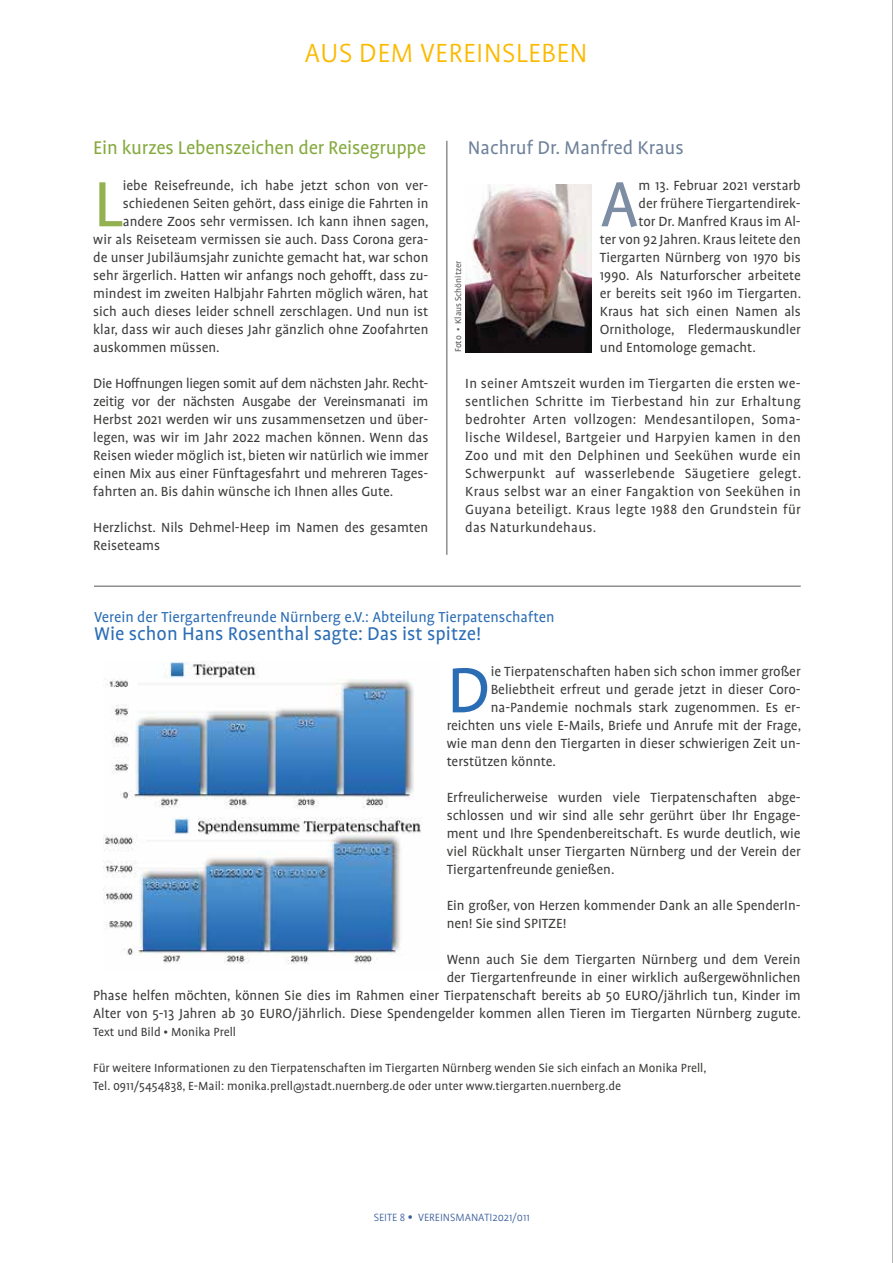
<style>
.page{position:relative;width:893px;height:1263px;background:#fff}
.page>*{position:absolute;margin:0;border:0;box-sizing:border-box;transform-origin:0 0}
.t1{font:73.05px "Profile OT";color:#93b150}
.t2{font:73.05px "Profile OT";color:#2b6db5}
.t3{font:73.05px "Profile OT";color:#7c8da4}
.t4{font:300 30px "Profile OT";letter-spacing:.01em;color:#fbba00}
.t5{font:21px "Profile OT";color:#2b6db5}
.t6{font:21px "Profile OT";letter-spacing:-.01em;color:#85aa3e}
.t7{font:21px "Profile OT";color:#6f829a}
.t8{font:16.5px "Profile OT";color:#2b6db5}
.t9{font:15.15px/18px "Profile OT";color:#3c3c3b;text-align:justify}
.t10{font:13.5px/18px "Profile OT";color:#3c3c3b}
.t11{font:300 12px "Profile";color:#3b5f9d}
.t12{font:9.75px "Profile OT";color:#575756}
.s1{font-family:"OFL Goudy St M";font-weight:400}
</style>
<div class="page">
<hr style="left:892px;top:0;width:1px;height:1263px;background:#706f6f">
<hr style="left:447px;top:141px;width:1px;height:414px;background:#575756">
<hr style="left:94px;top:586px;width:707px;height:1px;background:#575756">
<img style="left:104px;top:661px;width:317px;height:303px">
<img style="left:465px;top:184px;width:126px;height:168px">
<h2 class="t4" style="left:304px;top:37px;width:285px">AUS DEM VEREINSLEBEN</h2>
<h3 class="t6" style="left:93px;top:137px;width:334px">Ein kurzes Lebenszeichen der Reisegruppe</h3>
<h1 class="t1" style="left:93px;top:166px;width:31px">L</h1>
<p class="t9" style="left:123px;top:177px;width:307px">iebe Reisefreunde, ich habe jetzt schon von ver-</p>
<p class="t9" style="left:123px;top:195px;width:307px">schiedenen Seiten gehört, dass einige die Fahrten in</p>
<p class="t9" style="left:123px;top:213px;width:307px">andere Zoos sehr vermissen. Ich kann ihnen sagen,</p>
<p class="t9" style="left:93px;top:231px;width:337px">wir als Reiseteam vermissen sie auch. Dass Corona gera-</p>
<p class="t9" style="left:93px;top:249px;width:337px">de unser Jubiläumsjahr zunichte gemacht hat, war schon</p>
<p class="t9" style="left:93px;top:267px;width:337px">sehr ärgerlich. Hatten wir anfangs noch gehofft, dass zu-</p>
<p class="t9" style="left:93px;top:285px;width:337px">mindest im zweiten Halbjahr Fahrten möglich wären, hat</p>
<p class="t9" style="left:93px;top:303px;width:337px">sich auch dieses leider schnell zerschlagen. Und nun ist</p>
<p class="t9" style="left:93px;top:321px;width:337px">klar, dass wir auch dieses Jahr gänzlich ohne Zoofahrten</p>
<p class="t9" style="left:93px;top:339px;width:128px">auskommen müssen.</p>
<p class="t9" style="left:93px;top:375px;width:337px">Die Hoffnungen liegen somit auf dem nächsten Jahr. Recht&shy;zeitig vor der nächsten Ausgabe der Vereinsmanati im Herbst 2021 werden wir uns zusammensetzen und über&shy;legen, was wir im Jahr 2022 machen können. Wenn das Reisen wieder möglich ist, bieten wir natürlich wie immer einen Mix aus einer Fünftagesfahrt und mehreren Tages&shy;fahrten an. Bis dahin wünsche ich Ihnen alles Gute.</p>
<p class="t9" style="left:93px;top:519px;width:337px">Herzlichst. Nils Dehmel-Heep im Namen des gesamten<br>Reiseteams</p>
<h3 class="t7" style="left:468px;top:137px;width:217px">Nachruf Dr. Manfred Kraus</h3>
<h1 class="t3" style="left:600px;top:166px;width:40px">A</h1>
<p class="t9" style="left:638px;top:177px;width:164px">m 13. Februar 2021 verstarb</p>
<p class="t9" style="left:638px;top:195px;width:164px">der frühere Tiergartendirek-</p>
<p class="t9" style="left:638px;top:213px;width:164px">tor Dr. Manfred Kraus im Al-</p>
<p class="t9" style="left:600px;top:231px;width:202px">ter von 92 Jahren. Kraus leitete den</p>
<p class="t9" style="left:600px;top:249px;width:202px">Tiergarten Nürnberg von 1970 bis</p>
<p class="t9" style="left:600px;top:267px;width:202px">1990. Als Naturforscher arbeitete</p>
<p class="t9" style="left:600px;top:285px;width:203px">er bereits seit 1960 im Tiergarten.</p>
<p class="t9" style="left:600px;top:303px;width:202px">Kraus hat sich einen Namen als</p>
<p class="t9" style="left:600px;top:321px;width:202px">Ornithologe, Fledermauskundler</p>
<p class="t9" style="left:600px;top:339px;width:158px">und Entomologe gemacht.</p>
<p class="t9" style="left:465px;top:375px;width:337px">In seiner Amtszeit wurden im Tiergarten die ersten we&shy;sentlichen Schritte im Tierbestand hin zur Erhaltung bedrohter Arten vollzogen: Mendesantilopen, Soma&shy;lische Wildesel, Bartgeier und Harpyien kamen in den Zoo und mit den Delphinen und Seekühen wurde ein Schwerpunkt auf wasserlebende Säugetiere gelegt.<br>Kraus selbst war an einer Fangaktion von Seekühen in Guyana beteiligt. Kraus legte 1988 den Grundstein für das Naturkundehaus.</p>
<p class="t12" style="left:453px;top:352px;width:93px;rotate:-90deg">Foto • Klaus Schönitzer</p>
<p class="t8" style="left:94px;top:609px;width:462px">Verein der Tiergartenfreunde Nürnberg e.V.: Abteilung Tierpatenschaften</p>
<h3 class="t5" style="left:94px;top:623px;width:388px">Wie schon Hans Rosenthal sagte: Das ist spitze!</h3>
<h1 class="t2" style="left:447px;top:652px;width:46px">D</h1>
<p class="t9" style="left:491px;top:663px;width:311px">ie Tierpatenschaften haben sich schon immer großer</p>
<p class="t9" style="left:491px;top:681px;width:311px">Beliebtheit erfreut und gerade jetzt in dieser Coro-</p>
<p class="t9" style="left:491px;top:699px;width:311px">na-Pandemie nochmals stark zugenommen. Es er-</p>
<p class="t9" style="left:447px;top:717px;width:356px">reichten uns viele E-Mails, Briefe und Anrufe mit der Frage,</p>
<p class="t9" style="left:447px;top:735px;width:355px">wie man denn den Tiergarten in dieser schwierigen Zeit un-</p>
<p class="t9" style="left:447px;top:753px;width:111px">terstützen könnte.</p>
<p class="t9" style="left:447px;top:789px;width:356px">Erfreulicherweise wurden viele Tierpatenschaften abge&shy;schlossen und wir sind alle sehr gerührt über Ihr Engage&shy;ment und Ihre Spendenbereitschaft. Es wurde deutlich, wie viel Rückhalt unser Tiergarten Nürnberg und der Verein der Tiergartenfreunde genießen.</p>
<p class="t9" style="left:447px;top:897px;width:355px">Ein großer, von Herzen kommender Dank an alle SpenderIn&shy;nen! Sie sind SPITZE!</p>
<p class="t9" style="left:93px;top:951px;width:709px;text-align:right">Wenn auch Sie dem Tiergarten Nürnberg und dem Verein<br>der Tiergartenfreunde in einer wirklich außergewöhnlichen<br>Phase helfen möchten, können Sie dies im Rahmen einer Tierpatenschaft bereits ab 50 EURO/jährlich tun, Kinder im Alter von 5-13 Jahren ab 30 EURO/jährlich. Diese Spendengelder kommen allen Tieren im Tiergarten Nürnberg zugute.</p>
<p class="t10" style="left:93px;top:1024px;width:144px">Text und Bild • Monika Prell</p>
<p class="t10" style="left:93px;top:1060px;width:615px">Für weitere Informationen zu den Tierpatenschaften im Tiergarten Nürnberg wenden Sie sich einfach an Monika Prell,<br>Tel. 0911/5454838, E-Mail: monika.prell@stadt.nuernberg.de oder unter www.tiergarten.nuernberg.de</p>
<p class="t11" style="left:374px;top:1211px;width:157px">SEITE 8 <span class="s1">•</span> VEREINSMANATI2021/011</p>
</div>
